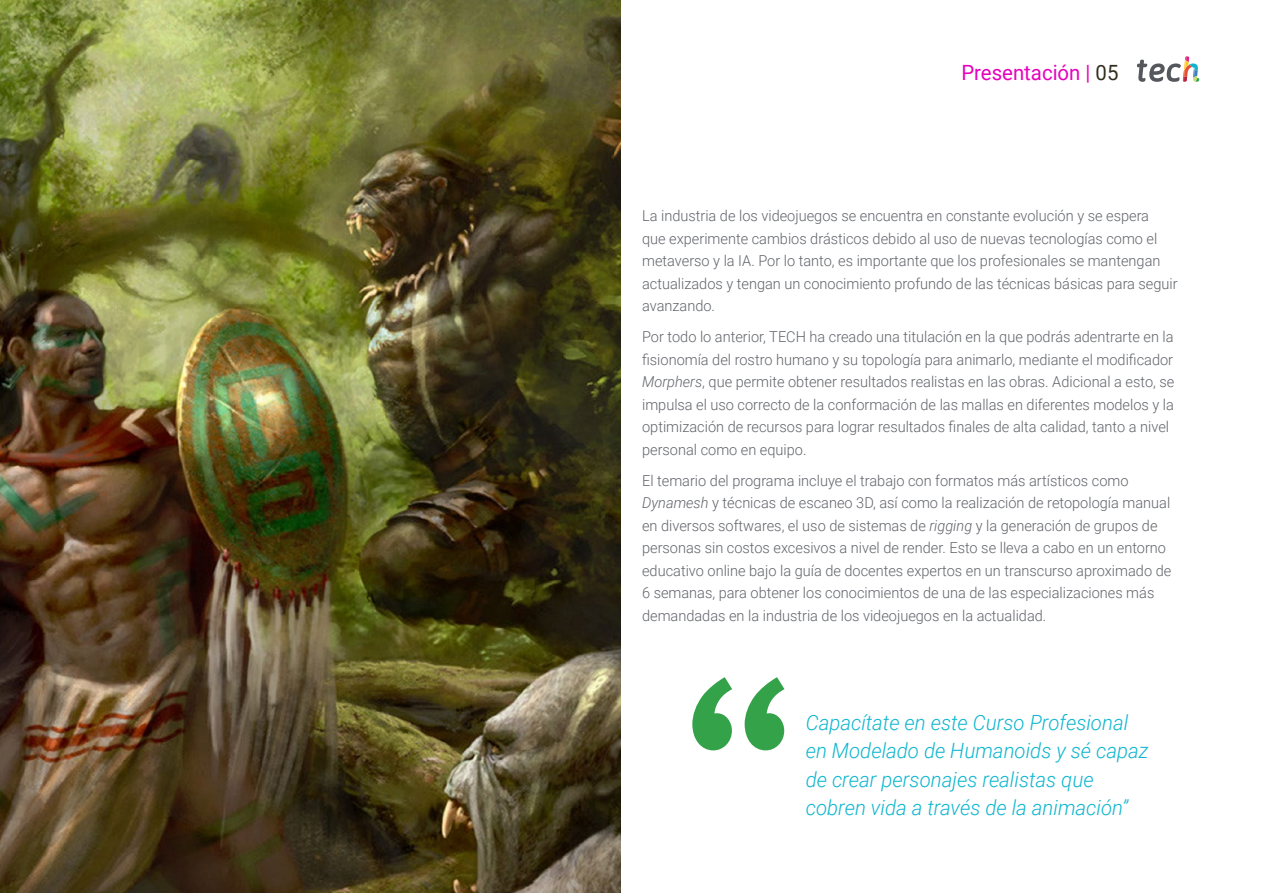
<style>
.page{position:relative;width:1263px;height:893px;background:#fff}
.page>*{position:absolute;margin:0;border:0;box-sizing:border-box;transform-origin:0 0}
.t1{font:italic 300 21px/28.5px "Roboto";color:#0fb6cf}
.t2{font:21px "Roboto";color:#e602bd}
.t3{font:300 15px/22.5px "Roboto";color:#61646a}
.s1{color:#312e20}
.s2{font-style:italic}
</style>
<div class="page">
<svg style="left:692px;top:677px;width:92px;height:73px"></svg>
<img style="left:0;top:0;width:621px;height:893px">
<svg style="left:1137px;top:56px;width:62px;height:26px"></svg>
<h1 class="t2" style="left:961px;top:57px;width:159px">Presentación | <span class="s1">05</span></h1>
<p class="t3" style="left:642px;top:204px;width:537px">La industria de los videojuegos se encuentra en constante evolución y se espera<br>que experimente cambios drásticos debido al uso de nuevas tecnologías como el metaverso y la IA. Por lo tanto, es importante que los profesionales se mantengan actualizados y tengan un conocimiento profundo de las técnicas básicas para seguir avanzando.</p>
<p class="t3" style="left:642px;top:325px;width:534px">Por todo lo anterior, TECH ha creado una titulación en la que podrás adentrarte en la fisionomía del rostro humano y su topología para animarlo, mediante el modificador <span class="s2">Morphers</span>, que permite obtener resultados realistas en las obras. Adicional a esto, se impulsa el uso correcto de la conformación de las mallas en diferentes modelos y la optimización de recursos para lograr resultados finales de alta calidad, tanto a nivel personal como en equipo.</p>
<p class="t3" style="left:642px;top:469px;width:531px">El temario del programa incluye el trabajo con formatos más artísticos como <span class="s2">Dynamesh</span> y técnicas de escaneo 3D, así como la realización de retopología manual en diversos softwares, el uso de sistemas de <span class="s2">rigging</span> y la generación de grupos de personas sin costos excesivos a nivel de render. Esto se lleva a cabo en un entorno educativo online bajo la guía de docentes expertos en un transcurso aproximado de 6 semanas, para obtener los conocimientos de una de las especializaciones más demandadas en la industria de los videojuegos en la actualidad.</p>
<h1 class="t1" style="left:806px;top:707px;width:344px">Capacítate en este Curso Profesional en Modelado de Humanoids y sé capaz de crear personajes realistas que cobren vida a través de la animación”</h1>
</div>
